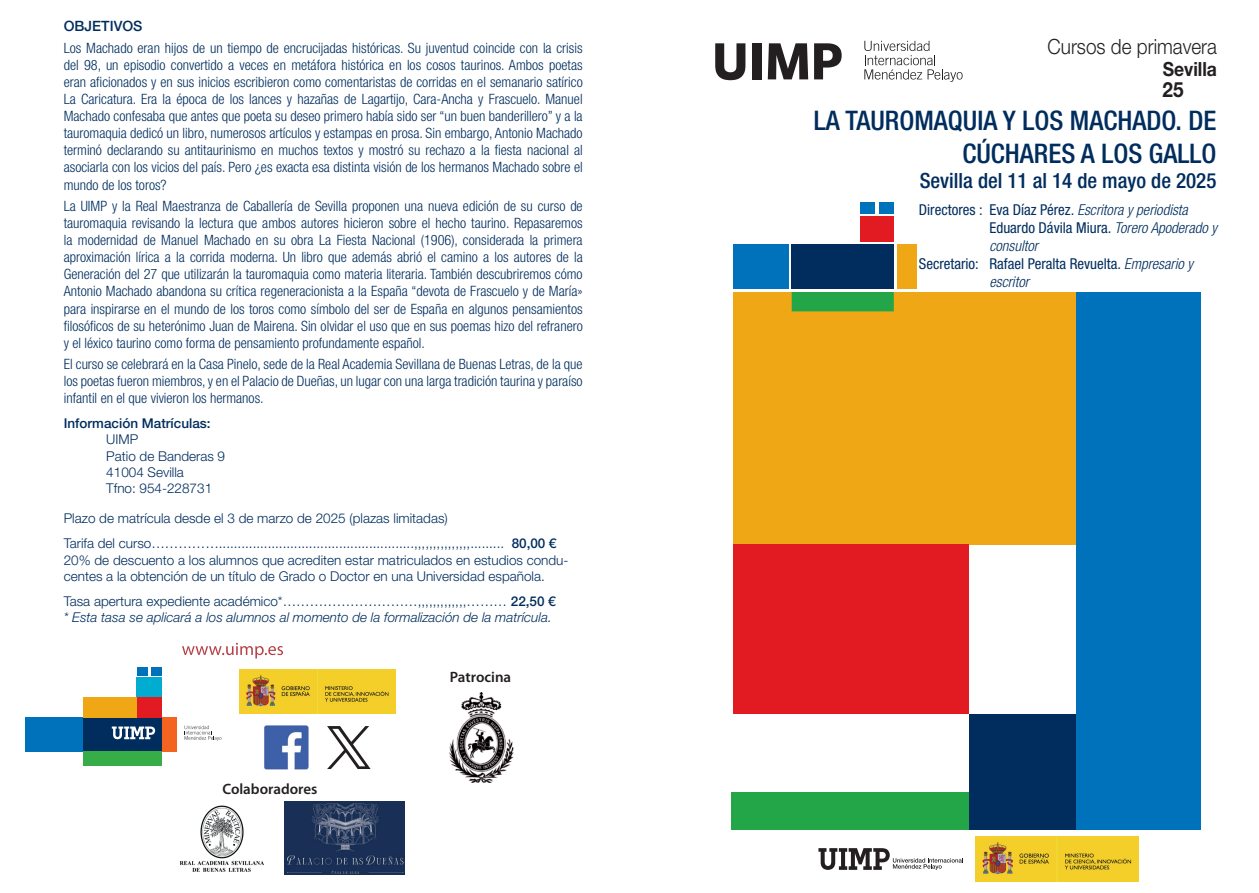
<style>
.page{position:relative;width:1259px;height:893px;background:#fff}
.page>*{position:absolute;margin:0;border:0;box-sizing:border-box;transform-origin:0 0}
.t1{font:500 condensed 27px/32.4px "Helvetica Neue LT Std";color:#002d5e;text-align:right}
.t2{font:500 condensed 21px "Helvetica Neue LT Std";color:#002d5e}
.t3{font:300 21px "Helvetica Neue LT Std";color:#231f20;scale:.9 1}
.t4{font:700 21px "Helvetica Neue LT Std";color:#231f20;scale:.9 1}
.t5{font:700 19.5px "Helvetica Neue LT Std";color:#231f20;scale:.9 1}
.t6{font:condensed 15px "Helvetica Neue LT Std";color:#002d5e}
.t7{font:600 15px "Myriad Pro";color:#231f20}
.t8{font:italic 300 condensed 15px "Helvetica Neue LT Std";color:#002d5e}
.t9{font:300 condensed 14.25px/17.1px "Helvetica Neue LT Std";color:#002d5e;text-align:justify}
.t10{font:500 14.25px "Helvetica Neue LT Std";color:#002d5e}
.t11{font:300 13.5px/16.2px "Helvetica Neue LT Std";color:#002d5e}
.t12{font:italic 300 13.5px/16.2px "Helvetica Neue LT Std";color:#002d5e}
.t13{font:500 13.5px "Helvetica Neue LT Std";color:#002d5e}
.s1{font-weight:500}
.s2{font-style:normal}
.s3{font-weight:500;font-style:normal}
.s4{font-weight:300;font-style:italic}
</style>
<div class="page">
<svg style="left:182px;top:643px;width:101px;height:15px"></svg>
<div style="left:83px;top:717px;width:79px;height:34px;background:#002d5e"></div>
<div style="left:25px;top:717px;width:58px;height:34px;background:#0072bc"></div>
<div style="left:162px;top:717px;width:15px;height:34px;background:#f36421"></div>
<div style="left:83px;top:751px;width:79px;height:15px;background:#36ad47"></div>
<div style="left:137px;top:697px;width:25px;height:20px;background:#e21a21"></div>
<div style="left:83px;top:697px;width:54px;height:20px;background:#efa715"></div>
<div style="left:137px;top:677px;width:25px;height:20px;background:#00add0"></div>
<div style="left:137px;top:667px;width:10px;height:9px;background:#0072bc"></div>
<div style="left:151px;top:667px;width:11px;height:9px;background:#0072bc"></div>
<svg style="left:112px;top:726px;width:43px;height:13px"></svg>
<svg style="left:185px;top:725px;width:36px;height:16px"></svg>
<div style="left:733px;top:292px;width:343px;height:252px;background:#efa715"></div>
<div style="left:733px;top:544px;width:236px;height:170px;background:#e21a21"></div>
<div style="left:731px;top:792px;width:238px;height:38px;background:#23a647"></div>
<div style="left:969px;top:714px;width:107px;height:116px;background:#002d5e"></div>
<div style="left:791px;top:245px;width:103px;height:44px;background:#002d5e"></div>
<div style="left:733px;top:245px;width:55px;height:44px;background:#0072bc"></div>
<div style="left:897px;top:245px;width:19px;height:44px;background:#efa715"></div>
<div style="left:860px;top:216px;width:34px;height:26px;background:#e21a21"></div>
<div style="left:879px;top:202px;width:15px;height:11px;background:#0072bc"></div>
<div style="left:860px;top:202px;width:14px;height:11px;background:#0072bc"></div>
<div style="left:791px;top:292px;width:103px;height:20px;background:#23a647"></div>
<div style="left:1076px;top:292px;width:124px;height:538px;background:#0072bc"></div>
<svg style="left:864px;top:41px;width:98px;height:41px"></svg>
<svg style="left:715px;top:43px;width:30px;height:37px"></svg>
<div style="left:752px;top:43px;width:9px;height:36px;background:#231f20"></div>
<svg style="left:768px;top:43px;width:40px;height:36px"></svg>
<svg style="left:814px;top:43px;width:27px;height:36px"></svg>
<svg style="left:818px;top:848px;width:145px;height:22px"></svg>
<img style="left:975px;top:836px;width:163px;height:46px">
<img style="left:239px;top:670px;width:156px;height:43px">
<img style="left:264px;top:725px;width:44px;height:44px">
<svg style="left:327px;top:726px;width:43px;height:43px"></svg>
<img style="left:448px;top:693px;width:65px;height:89px">
<img style="left:180px;top:806px;width:84px;height:66px">
<img style="left:285px;top:801px;width:120px;height:73px">
<p class="t10" style="left:64px;top:18px;width:80px">OBJETIVOS</p>
<p class="t9" style="left:64px;top:39px;width:520px">Los Machado eran hijos de un tiempo de encrucijadas históricas. Su juventud coincide con la crisis del 98, un episodio convertido a veces en metáfora histórica en los cosos taurinos. Ambos poetas eran aficionados y en sus inicios escribieron como comentaristas de corridas en el semanario satírico La Caricatura. Era la época de los lances y hazañas de Lagartijo, Cara-Ancha y Frascuelo. Manuel Machado confesaba que antes que poeta su deseo primero había sido ser “un buen banderillero” y a la tauromaquia dedicó un libro, numerosos artículos y estampas en prosa. Sin embargo, Antonio Machado terminó declarando su antitaurinismo en muchos textos y mostró su rechazo a la fiesta nacional al asociarla con los vicios del país. Pero ¿es exacta esa distinta visión de los hermanos Machado sobre el mundo de los toros?</p>
<p class="t9" style="left:64px;top:197px;width:520px">La UIMP y la Real Maestranza de Caballería de Sevilla proponen una nueva edición de su curso de tauromaquia revisando la lectura que ambos autores hicieron sobre el hecho taurino. Repasaremos la modernidad de Manuel Machado en su obra La Fiesta Nacional (1906), considerada la primera aproximación lírica a la corrida moderna. Un libro que además abrió el camino a los autores de la Generación del 27 que utilizarán la tauromaquia como materia literaria. También descubriremos cómo Antonio Machado abandona su crítica regeneracionista a la España “devota de Frascuelo y de María» para inspirarse en el mundo de los toros como símbolo del ser de España en algunos pensamientos filosóficos de su heterónimo Juan de Mairena. Sin olvidar el uso que en sus poemas hizo del refranero y el léxico taurino como forma de pensamiento profundamente español.</p>
<p class="t9" style="left:64px;top:355px;width:520px">El curso se celebrará en la Casa Pinelo, sede de la Real Academia Sevillana de Buenas Letras, de la que los poetas fueron miembros, y en el Palacio de Dueñas, un lugar con una larga tradición taurina y paraíso infantil en el que vivieron los hermanos.</p>
<p class="t13" style="left:64px;top:415px;width:148px">Información Matrículas:</p>
<p class="t11" style="left:106px;top:431px;width:120px">UIMP<br>Patio de Banderas 9<br>41004 Sevilla<br>Tfno: 954-228731</p>
<p class="t11" style="left:64px;top:505px;width:494px;line-height:25.2px">Plazo de matrícula desde el 3 de marzo de 2025 (plazas limitadas)<br>Tarifa del curso……………....................................................,,,,,,,,,,,,,,,......... <span class="s1">80,00 €</span></p>
<p class="t11" style="left:64px;top:551px;width:506px">20% de descuento a los alumnos que acrediten estar matriculados en estudios condu&shy;centes a la obtención de un título de Grado o Doctor en una Universidad española.</p>
<p class="t12" style="left:64px;top:593px;width:493px"><span class="s2">Tasa apertura expediente académico*…………………………,,,,,,,,,,,,,………</span> <span class="s3">22,50 € </span>* Esta tasa se aplicará a los alumnos al momento de la formalización de la matrícula.</p>
<p class="t7" style="left:222px;top:779px;width:96px">Colaboradores</p>
<p class="t7" style="left:450px;top:667px;width:63px">Patrocina</p>
<h2 class="t3" style="left:1047px;top:34px;width:190px">Cursos de primavera</h2>
<h3 class="t5" style="left:1162px;top:57px;width:62px">Sevilla</h3>
<h2 class="t4" style="left:1162px;top:77px;width:25px">25</h2>
<h1 class="t1" style="left:814px;top:104px;width:404px">LA TAUROMAQUIA Y LOS MACHADO. DE<br>CÚCHARES A LOS GALLO</h1>
<h2 class="t2" style="left:919px;top:168px;width:298px">Sevilla del 11 al 14 de mayo de 2025</h2>
<p class="t6" style="left:919px;top:201px;width:270px">Directores : Eva Díaz Pérez. <span class="s4">Escritora y periodista</span></p>
<p class="t6" style="left:989px;top:219px;width:229px">Eduardo Dávila Miura. <span class="s4">Torero Apoderado y</span></p>
<p class="t8" style="left:989px;top:237px;width:50px">consultor</p>
<p class="t6" style="left:919px;top:255px;width:275px">Secretario: Rafael Peralta Revuelta. <span class="s4">Empresario y</span></p>
<p class="t8" style="left:989px;top:273px;width:41px">escritor</p>
</div>
